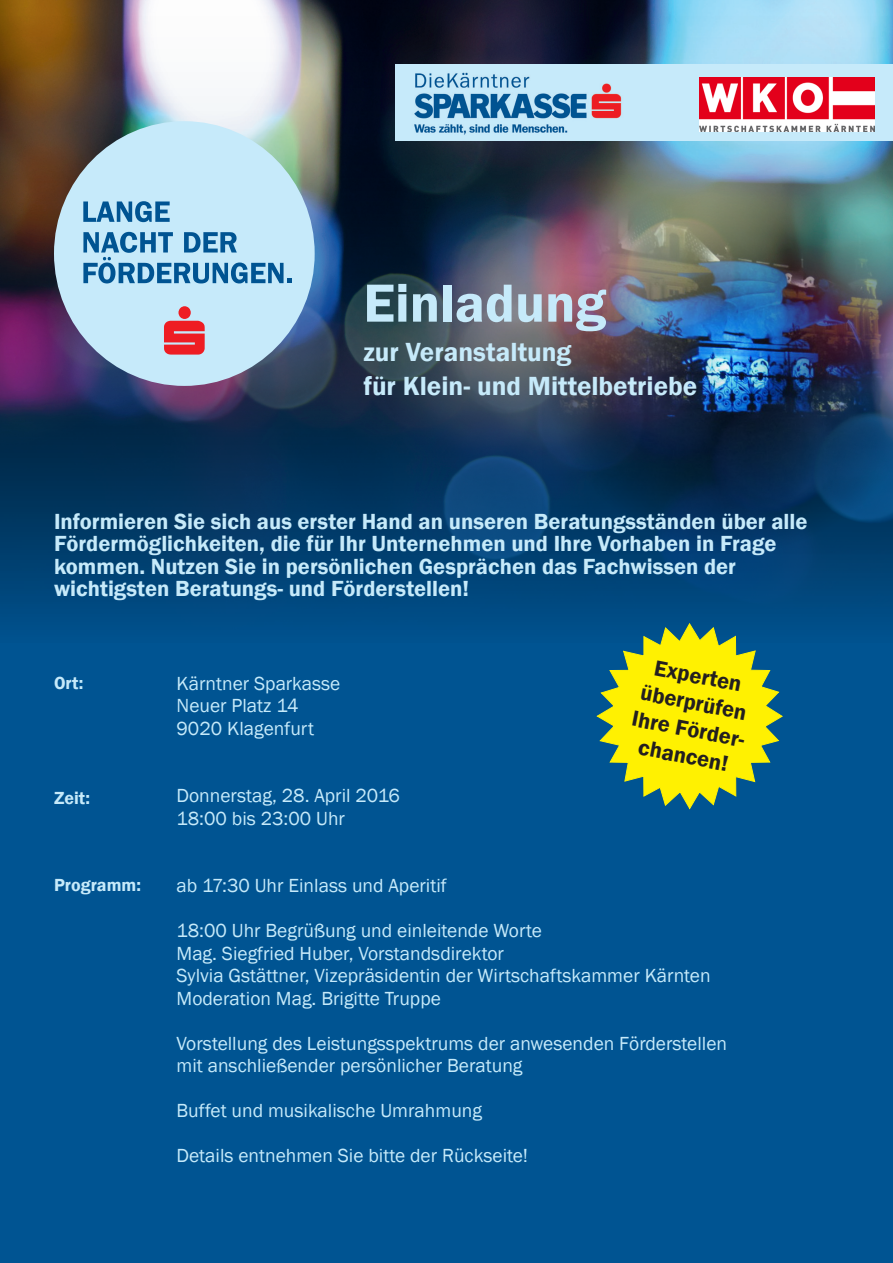
<style>
.page{position:relative;width:893px;height:1263px;background:#005492}
.page>*{position:absolute;margin:0;border:0;box-sizing:border-box;transform-origin:0 0}
.t1{font:600 55.5px "Franklin Gothic";color:#c6eafa}
.t2{font:600 27px "Franklin Gothic";color:#c6eafa}
.t3{font:600 22.5px "Franklin Gothic";color:#c6eafa}
.t4{font:600 22.5px/27px "Franklin Gothic";color:#231f20;text-align:center}
.t5{font:19.5px "Franklin Gothic";color:#c6eafa}
.t6{font:600 18px "Franklin Gothic";color:#c6eafa}
</style>
<div class="page">
<img style="left:0;top:0;width:893px;height:623px">
<div style="left:395px;top:64px;width:498px;height:77px;background:#c6eafa"></div>
<img style="left:414px;top:72px;width:208px;height:63px">
<img style="left:700px;top:77px;width:175px;height:55px">
<div style="left:54px;top:121px;width:261px;height:265px;background:#c6eafa;border-radius:50%"></div>
<svg style="left:164px;top:306px;width:41px;height:49px"></svg>
<svg style="left:83px;top:201px;width:87px;height:21px"></svg>
<svg style="left:83px;top:232px;width:209px;height:51px"></svg>
<svg style="left:596px;top:623px;width:187px;height:186px"></svg>
<img style="left:542px;top:171px;width:351px;height:383px">
<p class="t1" style="left:363px;top:269px;width:244px">Einladung</p>
<p class="t2" style="left:363px;top:335px;width:210px">zur Veranstaltung</p>
<p class="t2" style="left:363px;top:370px;width:335px">für Klein- und Mittelbetriebe</p>
<p class="t3" style="left:54px;top:507px;width:755px">Informieren Sie sich aus erster Hand an unseren Beratungsständen über alle</p>
<p class="t3" style="left:54px;top:530px;width:724px">Fördermöglichkeiten, die für Ihr Unternehmen und Ihre Vorhaben in Frage</p>
<p class="t3" style="left:54px;top:552px;width:683px">kommen. Nutzen Sie in persönlichen Gesprächen das Fachwissen der</p>
<p class="t3" style="left:54px;top:575px;width:417px">wichtigsten Beratungs- und Förderstellen!</p>
<p class="t6" style="left:54px;top:672px;width:31px">Ort:</p>
<p class="t5" style="left:177px;top:671px;width:165px">Kärntner Sparkasse</p>
<p class="t5" style="left:177px;top:694px;width:124px">Neuer Platz 14</p>
<p class="t5" style="left:177px;top:716px;width:139px">9020 Klagenfurt</p>
<p class="t4" style="left:648px;top:652px;width:109px;rotate:11deg">Experten überprüfen</p>
<p class="t4" style="left:635px;top:705px;width:122px;rotate:11deg">Ihre Förder-</p>
<p class="t4" style="left:641px;top:734px;width:92px;rotate:11deg">chancen!</p>
<p class="t6" style="left:54px;top:786px;width:38px">Zeit:</p>
<p class="t5" style="left:177px;top:784px;width:225px">Donnerstag, 28. April 2016</p>
<p class="t5" style="left:177px;top:806px;width:170px">18:00 bis 23:00 Uhr</p>
<p class="t6" style="left:54px;top:874px;width:88px">Programm:</p>
<p class="t5" style="left:177px;top:874px;width:272px">ab 17:30 Uhr Einlass und Aperitif</p>
<p class="t5" style="left:177px;top:919px;width:367px">18:00 Uhr Begrüßung und einleitende Worte</p>
<p class="t5" style="left:177px;top:941px;width:329px">Mag. Siegfried Huber, Vorstandsdirektor</p>
<p class="t5" style="left:177px;top:964px;width:536px">Sylvia Gstättner, Vizepräsidentin der Wirtschaftskammer Kärnten</p>
<p class="t5" style="left:177px;top:986px;width:266px">Moderation Mag. Brigitte Truppe</p>
<p class="t5" style="left:177px;top:1031px;width:552px">Vorstellung des Leistungsspektrums der anwesenden Förderstellen</p>
<p class="t5" style="left:177px;top:1054px;width:347px">mit anschließender persönlicher Beratung</p>
<p class="t5" style="left:177px;top:1099px;width:307px">Buffet und musikalische Umrahmung</p>
<p class="t5" style="left:177px;top:1144px;width:353px">Details entnehmen Sie bitte der Rückseite!</p>
</div>
